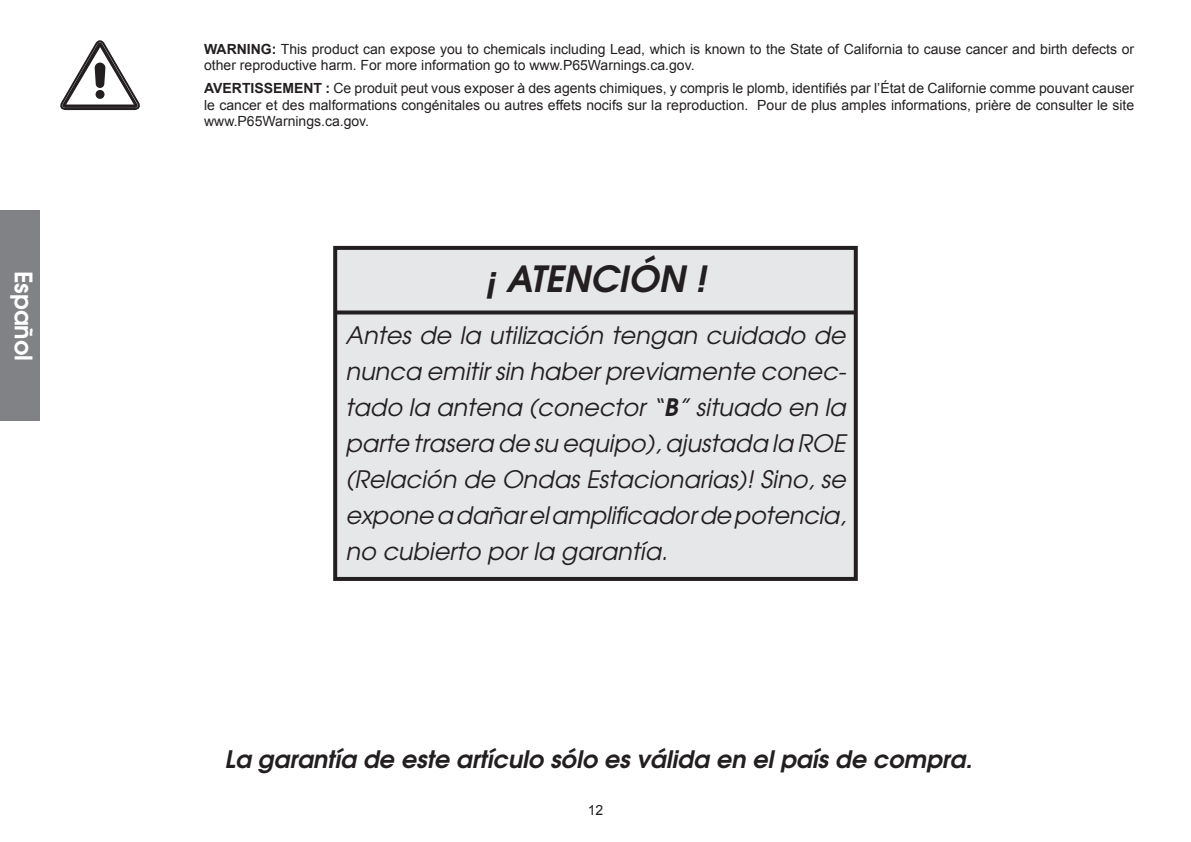
<style>
.page{position:relative;width:1191px;height:842px;background:#fff}
.page>*{position:absolute;margin:0;border:0;box-sizing:border-box;transform-origin:0 0}
.t1{font:italic 600 36px "Avant Garde";color:#231f20}
.t2{font:italic 24px/36px "Avant Garde";letter-spacing:-.01em;color:#231f20;text-align:justify}
.t3{font:italic 600 24px "Avant Garde";color:#231f20}
.t4{font:600 24px "Avant Garde";color:#fff}
.t5{font:14px/16.8px "Arial";color:#231f20}
.s1{font-weight:700}
.s2{font-weight:600}
</style>
<div class="page">
<div style="left:335px;top:248px;width:520px;height:331px;background:#e6e7e9"></div>
<div style="left:333px;top:246px;width:524px;height:335px;border:4px solid #231f20"></div>
<svg style="left:334px;top:310px;width:522px;height:4px;background:#3a3738"></svg>
<svg style="left:60px;top:40px;width:80px;height:71px"></svg>
<div style="left:0;top:210px;width:40px;height:211px;background:#808285"></div>
<h2 class="t4" style="left:39px;top:271px;width:92px;rotate:90deg">Español</h2>
<p class="t5" style="left:204px;top:40px;width:931px"><span class="s1">WARNING:</span> This product can expose you to chemicals including Lead, which is known to the State of California to cause cancer and birth defects or other reproductive harm. For more information go to www.P65Warnings.ca.gov.</p>
<p class="t5" style="left:204px;top:80px;width:931px;text-align:justify"><span class="s1">AVERTISSEMENT :</span> Ce produit peut vous exposer à des agents chimiques, y compris le plomb, identifiés par l’État de Californie comme pouvant causer le cancer et des malformations congénitales ou autres effets nocifs sur la reproduction. Pour de plus amples informations, prière de consulter le site www.P65Warnings.ca.gov.</p>
<h1 class="t1" style="left:485px;top:255px;width:221px">¡ ATENCIÓN !</h1>
<p class="t2" style="left:345px;top:317px;width:502px">Antes de la utilización tengan cuidado de nunca emitir sin haber previamente conec&shy;tado la antena (conector “<span class="s2">B</span>” situado en la parte trasera de su equipo), ajustada la ROE (Relación de Ondas Estacionarias)! Sino, se expone a dañar el amplificador de potencia, no cubierto por la garantía.</p>
<h2 class="t3" style="left:224px;top:743px;width:749px">La garantía de este artículo sólo es válida en el país de compra.</h2>
<p class="t5" style="left:587px;top:802px;width:17px">12</p>
</div>
